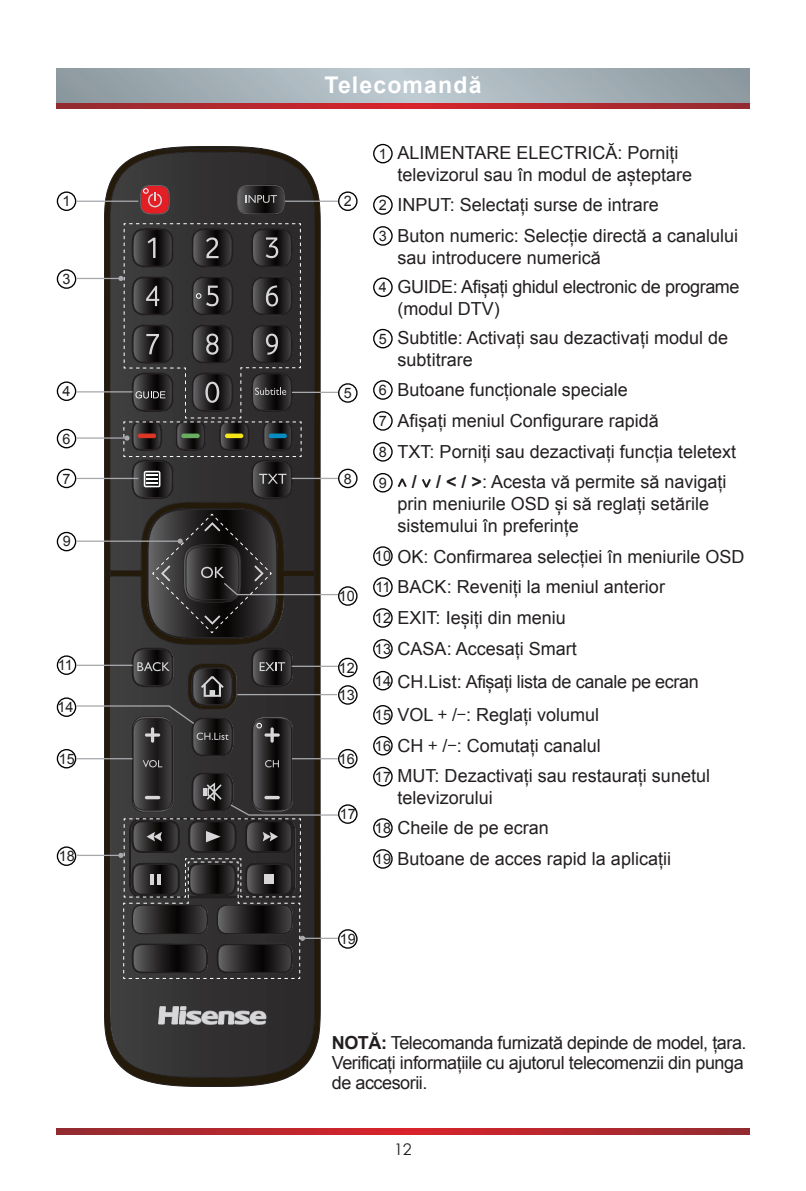
<style>
.page{position:relative;width:806px;height:1191px;background:#fff}
.page>*{position:absolute;margin:0;border:0;box-sizing:border-box;transform-origin:0 0}
.t1{font:700 23px "Arial";letter-spacing:.05em;color:#fff}
.t2{font:18px/30.6px "Arial";color:#231f20}
.t3{font:18px/29.4px "Arial";letter-spacing:-.02em;color:#231f20}
.t4{font:18px/20px "Arial";letter-spacing:-.025em;color:#231f20}
.t5{font:16px "Century Gothic";color:#231f20}
.t6{font:14.4px "Arial";color:#231f20}
.s1{font-size:14.4px}
.s2{font-weight:700}
.s3{font-family:"Sim Hei"}
</style>
<div class="page">
<svg style="left:57px;top:1128px;width:691px;height:6px"></svg>
<svg style="left:57px;top:68px;width:691px;height:35px"></svg>
<svg style="left:57px;top:103px;width:691px;height:6px"></svg>
<svg style="left:104px;top:146px;width:216px;height:940px"></svg>
<svg style="left:140px;top:185px;width:29px;height:29px"></svg>
<svg style="left:237px;top:185px;width:47px;height:29px"></svg>
<svg style="left:158px;top:1006px;width:108px;height:18px"></svg>
<div style="left:373px;top:144px;width:19px;height:19px;border:1px solid #000;border-radius:50%"></div>
<div style="left:373px;top:195px;width:19px;height:20px;border:1px solid #000;border-radius:50%"></div>
<div style="left:373px;top:226px;width:19px;height:20px;border:1px solid #000;border-radius:50%"></div>
<div style="left:373px;top:277px;width:19px;height:20px;border:1px solid #000;border-radius:50%"></div>
<div style="left:373px;top:329px;width:19px;height:19px;border:1px solid #000;border-radius:50%"></div>
<div style="left:373px;top:380px;width:19px;height:20px;border:1px solid #000;border-radius:50%"></div>
<div style="left:373px;top:411px;width:19px;height:20px;border:1px solid #000;border-radius:50%"></div>
<div style="left:373px;top:442px;width:19px;height:19px;border:1px solid #000;border-radius:50%"></div>
<div style="left:373px;top:473px;width:19px;height:19px;border:1px solid #000;border-radius:50%"></div>
<svg style="left:397px;top:478px;width:10px;height:10px"></svg>
<svg style="left:422px;top:479px;width:9px;height:9px"></svg>
<div style="left:373px;top:546px;width:19px;height:20px;border:1px solid #000;border-radius:50%"></div>
<div style="left:373px;top:577px;width:19px;height:20px;border:1px solid #000;border-radius:50%"></div>
<div style="left:373px;top:608px;width:19px;height:20px;border:1px solid #000;border-radius:50%"></div>
<div style="left:373px;top:639px;width:19px;height:19px;border:1px solid #000;border-radius:50%"></div>
<div style="left:373px;top:671px;width:19px;height:19px;border:1px solid #000;border-radius:50%"></div>
<div style="left:373px;top:705px;width:19px;height:19px;border:1px solid #000;border-radius:50%"></div>
<div style="left:373px;top:736px;width:19px;height:19px;border:1px solid #000;border-radius:50%"></div>
<div style="left:373px;top:767px;width:19px;height:19px;border:1px solid #000;border-radius:50%"></div>
<div style="left:373px;top:818px;width:19px;height:19px;border:1px solid #000;border-radius:50%"></div>
<div style="left:373px;top:849px;width:19px;height:19px;border:1px solid #000;border-radius:50%"></div>
<hr style="left:77px;top:201px;width:61px;height:1px;background:#a8a9ad">
<hr style="left:285px;top:201px;width:53px;height:1px;background:#a8a9ad">
<div style="left:57px;top:191px;width:19px;height:20px;border:1px solid #000;border-radius:50%"></div>
<div style="left:57px;top:381px;width:19px;height:20px;border:1px solid #000;border-radius:50%"></div>
<div style="left:338px;top:383px;width:19px;height:20px;border:1px solid #000;border-radius:50%"></div>
<div style="left:57px;top:469px;width:19px;height:19px;border:1px solid #000;border-radius:50%"></div>
<div style="left:57px;top:532px;width:19px;height:19px;border:1px solid #000;border-radius:50%"></div>
<div style="left:57px;top:655px;width:19px;height:20px;border:1px solid #000;border-radius:50%"></div>
<div style="left:338px;top:749px;width:19px;height:19px;border:1px solid #000;border-radius:50%"></div>
<div style="left:338px;top:685px;width:19px;height:19px;border:1px solid #000;border-radius:50%"></div>
<div style="left:57px;top:749px;width:19px;height:19px;border:1px solid #000;border-radius:50%"></div>
<div style="left:57px;top:846px;width:19px;height:20px;border:1px solid #000;border-radius:50%"></div>
<div style="left:338px;top:191px;width:19px;height:20px;border:1px solid #000;border-radius:50%"></div>
<div style="left:57px;top:269px;width:19px;height:20px;border:1px solid #000;border-radius:50%"></div>
<div style="left:57px;top:429px;width:19px;height:19px;border:1px solid #000;border-radius:50%"></div>
<div style="left:338px;top:469px;width:19px;height:19px;border:1px solid #000;border-radius:50%"></div>
<div style="left:338px;top:586px;width:19px;height:20px;border:1px solid #000;border-radius:50%"></div>
<div style="left:338px;top:657px;width:19px;height:20px;border:1px solid #000;border-radius:50%"></div>
<div style="left:57px;top:697px;width:19px;height:20px;border:1px solid #000;border-radius:50%"></div>
<div style="left:338px;top:804px;width:19px;height:20px;border:1px solid #000;border-radius:50%"></div>
<div style="left:338px;top:929px;width:19px;height:19px;border:1px solid #000;border-radius:50%"></div>
<svg style="left:75px;top:223px;width:264px;height:756px"></svg>
<p class="t1" style="left:324px;top:70px;width:158px">Telecomandă</p>
<p class="t6" style="left:62px;top:192px;width:9px">1</p>
<p class="t6" style="left:62px;top:270px;width:9px">3</p>
<p class="t6" style="left:343px;top:192px;width:9px">2</p>
<p class="t6" style="left:62px;top:382px;width:9px">4</p>
<p class="t6" style="left:343px;top:383px;width:9px">5</p>
<p class="t6" style="left:62px;top:429px;width:9px">6</p>
<p class="t6" style="left:62px;top:469px;width:9px">7</p>
<p class="t6" style="left:63px;top:532px;width:9px">9</p>
<p class="t6" style="left:58px;top:656px;width:16px">11</p>
<p class="t6" style="left:57px;top:698px;width:17px">14</p>
<p class="t6" style="left:59px;top:749px;width:17px">15</p>
<p class="t6" style="left:59px;top:846px;width:17px">18</p>
<p class="t6" style="left:343px;top:469px;width:9px">8</p>
<p class="t6" style="left:338px;top:586px;width:17px">10</p>
<p class="t6" style="left:338px;top:658px;width:17px">12</p>
<p class="t6" style="left:338px;top:685px;width:17px">13</p>
<p class="t6" style="left:338px;top:749px;width:17px">16</p>
<p class="t6" style="left:340px;top:804px;width:17px">17</p>
<p class="t2" style="left:397px;top:142px;width:296px;line-height:22px;text-indent:-19px"><span class="s1">1</span> ALIMENTARE ELECTRICĂ: Porniți televizorul sau în modul de așteptare</p>
<p class="t2" style="left:378px;top:190px;width:360px"><span class="s1">2</span> INPUT: Selectați surse de intrare<br><span class="s1">3</span> Buton numeric: Selecție directă a canalului</p>
<p class="t3" style="left:378px;top:243px;width:362px;text-indent:19px">sau introducere numerică<br><span class="s1">4</span> GUIDE: Afișați ghidul electronic de programe</p>
<p class="t2" style="left:378px;top:294px;width:350px;line-height:29.4px;text-indent:19px">(modul DTV)<br><span class="s1">5</span> Subtitle: Activați sau dezactivați modul de</p>
<p class="t2" style="left:378px;top:345px;width:358px;text-indent:19px">subtitrare<br><span class="s1">6</span> Butoane funcționale speciale<br><span class="s1">7</span> Afișați meniul Configurare rapidă<br><span class="s1">8</span> TXT: Porniți sau dezactivați funcția teletext</p>
<p class="t6" style="left:378px;top:473px;width:10px">9</p>
<p class="t2" style="left:397px;top:471px;width:330px;line-height:22px;text-indent:14px"><span class="s2">/ / &lt; / &gt;</span>: Acesta vă permite să navigați prin meniurile OSD și să reglați setările sistemului în preferințe</p>
<p class="t2" style="left:375px;top:541px;width:370px"><span class="s1">10</span> OK: Confirmarea selecției în meniurile OSD<br><span class="s1">11</span> BACK: Reveniți la meniul anterior<br><span class="s1">12</span> EXIT: Ieșiți din meniu<br><span class="s1">13</span> CASA: Accesați Smart</p>
<p class="t3" style="left:375px;top:665px;width:325px;line-height:33px"><span class="s1">14</span> CH.List: Afișați lista de canale pe ecran<br><span class="s1">15</span> VOL <span class="s3">+</span> /<span class="s3">-</span>: Reglați volumul</p>
<p class="t2" style="left:375px;top:731px;width:336px"><span class="s1">16</span> CH <span class="s3">+</span> /<span class="s3">-</span>: Comutați canalul<br><span class="s1">17</span> MUT: Dezactivați sau restaurați sunetul</p>
<p class="t2" style="left:375px;top:783px;width:297px;text-indent:23px">televizorului<br><span class="s1">18</span> Cheile de pe ecran<br><span class="s1">19</span> Butoane de acces rapid la aplicații</p>
<p class="t6" style="left:340px;top:929px;width:17px">19</p>
<p class="t4" style="left:331px;top:1033px;width:416px"><span class="s2">NOTĂ:</span> Telecomanda furnizată depinde de model, țara.<br>Verificați informațiile cu ajutorul telecomenzii din punga de accesorii.</p>
<p class="t5" style="left:394px;top:1137px;width:19px">12</p>
</div>
